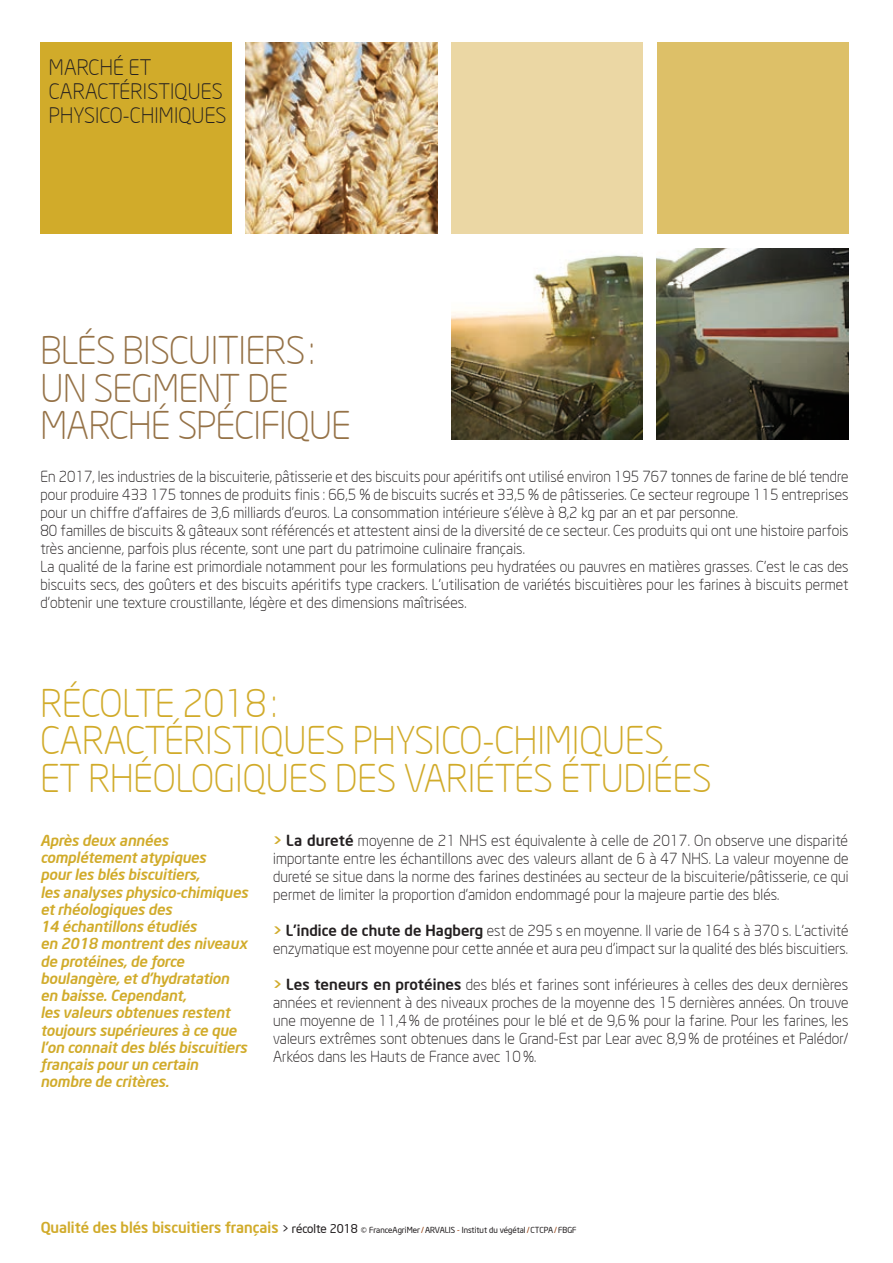
<style>
.page{position:relative;width:893px;height:1263px;background:#fff}
.page>*{position:absolute;margin:0;border:0;box-sizing:border-box;transform-origin:0 0}
.t1{font:300 37.5px/37.5px "Neo Sans Intel";color:#d1ab2a}
.t2{font:300 37.5px/37.5px "Neo Sans Intel";letter-spacing:-.01em;color:#957247}
.t3{font:300 21px/24px "Neo Sans Intel";letter-spacing:.01em;color:#231f20}
.t4{font:300 15px/18px "Neo Sans Intel";letter-spacing:.01em;color:#231f20}
.t5{font:italic 500 15px/17.2px "Neo Sans Intel";letter-spacing:-.01em;color:#d1ab2a}
.t6{font:8.25px "Neo Sans Intel";color:#231f20}
.s1{font-weight:500;color:#d1ab2a}
.s2{font-weight:500}
.s3{font-weight:500;font-size:15px;color:#d1ab2a}
.s4{font-size:12px}
.s5{font-family:"Neo Sans"}
.s6{color:#97410f}
</style>
<div class="page">
<div style="left:451px;top:43px;width:192px;height:191px;background:#ebd7a4"></div>
<div style="left:657px;top:43px;width:191px;height:191px;background:#ddc068"></div>
<img style="left:246px;top:43px;width:191px;height:191px">
<img style="left:451px;top:255px;width:192px;height:184px">
<img style="left:657px;top:248px;width:191px;height:191px">
<div style="left:40px;top:43px;width:192px;height:191px;background:#d1ab2a"></div>
<h2 class="t3" style="left:49px;top:55px;width:179px">MARCHÉ ET<br>CARACTÉRISTIQUES<br>PHYSICO-CHIMIQUES</h2>
<h1 class="t2" style="left:40px;top:332px;width:312px">BLÉS BISCUITIERS:<br>UN SEGMENT DE<br>MARCHÉ SPÉCIFIQUE</h1>
<p class="t4" style="left:40px;top:467px;width:810px">En 2017, les industries de la biscuiterie, pâtisserie et des biscuits pour apéritifs ont utilisé environ 195 767 tonnes de farine de blé tendre pour produire 433 175 tonnes de produits finis : 66,5 % de biscuits sucrés et 33,5 % de pâtisseries. Ce secteur regroupe 115 entreprises pour un chiffre d’affaires de 3,6 milliards d’euros. La consommation intérieure s’élève à 8,2 kg par an et par personne.<br>80 familles de biscuits &amp; gâteaux sont référencés et attestent ainsi de la diversité de ce secteur. Ces produits qui ont une histoire parfois très ancienne, parfois plus récente, sont une part du patrimoine culinaire français.<br>La qualité de la farine est primordiale notamment pour les formulations peu hydratées ou pauvres en matières grasses. C’est le cas des biscuits secs, des goûters et des biscuits apéritifs type crackers. L’utilisation de variétés biscuitières pour les farines à biscuits permet d’obtenir une texture croustillante, légère et des dimensions maîtrisées.</p>
<h1 class="t1" style="left:40px;top:684px;width:672px">RÉCOLTE 2018:<br>CARACTÉRISTIQUES PHYSICO-CHIMIQUES<br>ET RHÉOLOGIQUES DES VARIÉTÉS ÉTUDIÉES</h1>
<p class="t4" style="left:273px;top:831px;width:577px;text-align:justify"><span class="s1">&gt;</span> <span class="s2">La dureté</span> moyenne de 21 NHS est équivalente à celle de 2017. On observe une disparité importante entre les échantillons avec des valeurs allant de 6 à 47 NHS. La valeur moyenne de dureté se situe dans la norme des farines destinées au secteur de la biscuiterie/pâtisserie, ce qui permet de limiter la proportion d’amidon endommagé pour la majeure partie des blés.</p>
<p class="t4" style="left:273px;top:921px;width:577px"><span class="s1">&gt;</span> <span class="s2">L’indice de chute de Hagberg</span> est de 295 s en moyenne. Il varie de 164 s à 370 s. L’activité enzymatique est moyenne pour cette année et aura peu d’impact sur la qualité des blés biscuitiers.</p>
<p class="t4" style="left:273px;top:975px;width:577px;text-align:justify"><span class="s1">&gt;</span> <span class="s2">Les teneurs en protéines</span> des blés et farines sont inférieures à celles des deux dernières années et reviennent à des niveaux proches de la moyenne des 15 dernières années. On trouve une moyenne de 11,4% de protéines pour le blé et de 9,6% pour la farine. Pour les farines, les valeurs extrêmes sont obtenues dans le Grand-Est par Lear avec 8,9 % de protéines et Palédor/ Arkéos dans les Hauts de France avec 10%.</p>
<p class="t5" style="left:40px;top:831px;width:209px">Après deux années complétement atypiques<br>pour les blés biscuitiers,<br>les analyses physico-chimiques et rhéologiques des<br>14 échantillons étudiés<br>en 2018 montrent des niveaux de protéines, de force boulangère, et d’hydratation en baisse. Cependant,<br>les valeurs obtenues restent toujours supérieures à ce que l’on connait des blés biscuitiers français pour un certain nombre de critères.</p>
<p class="t6" style="left:40px;top:1225px;width:538px"><span class="s3">Qualité des blés biscuitiers français</span> <span class="s4">&gt; récolte 2018</span> <span class="s5">©</span> FranceAgriMer<span class="s6">/</span>ARVALIS <span class="s6">-</span> Institut du végétal<span class="s6">/</span>CTCPA<span class="s6">/</span>FBGF</p>
</div>
